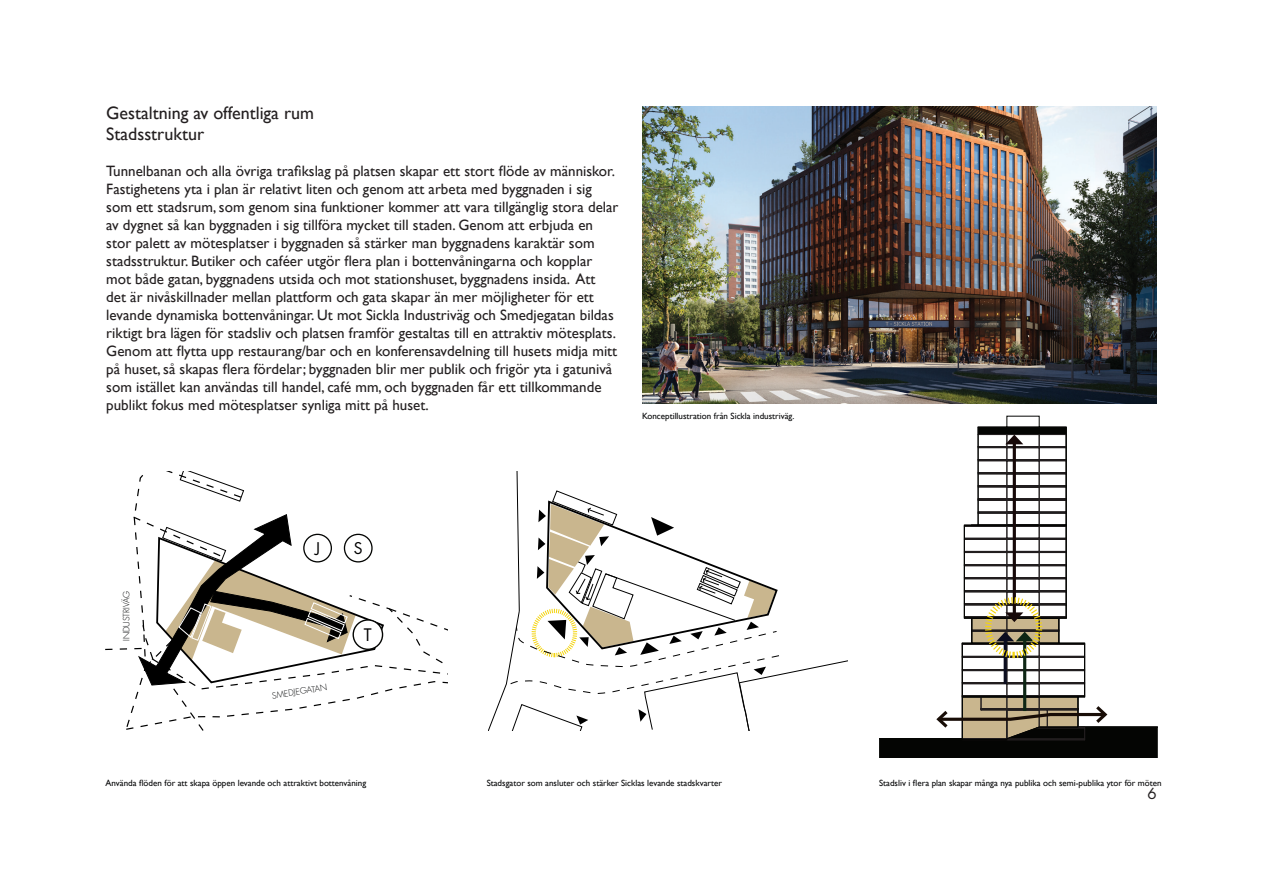
<style>
.page{position:relative;width:1263px;height:893px;background:#fff}
.page>*{position:absolute;margin:0;border:0;box-sizing:border-box;transform-origin:0 0}
.t1{font:18px "Gill Sans";color:#231f20}
.t2{font:16.8px "Futura Std";color:#000}
.t3{font:15.75px "Futura Std";color:#000}
.t4{font:15px/18px "Gill Sans";color:#231f20}
.t5{font:15px "Futura Std";color:#231f20}
.t6{font:9px "Gill Sans";color:#050607}
.t7{font:300 8.55px "Futura Std";color:#050607}
</style>
<div class="page">
<svg style="left:879px;top:416px;width:279px;height:341px"></svg>
<svg style="left:106px;top:471px;width:342px;height:259px"></svg>
<svg style="left:488px;top:471px;width:359px;height:259px"></svg>
<div style="left:353px;top:620px;width:30px;height:29px;background:#fff;border-radius:50%"></div>
<div style="left:352px;top:619px;width:31px;height:31px;border:1px solid #040503;border-radius:50%"></div>
<div style="left:304px;top:534px;width:27px;height:28px;background:#fff;border-radius:50%"></div>
<div style="left:303px;top:534px;width:29px;height:28px;border:1px solid #040503;border-radius:50%"></div>
<div style="left:344px;top:534px;width:28px;height:28px;background:#fff;border-radius:50%"></div>
<div style="left:344px;top:534px;width:29px;height:28px;border:1px solid #040503;border-radius:50%"></div>
<img style="left:642px;top:106px;width:515px;height:297px">
<p class="t1" style="left:106px;top:102px;width:209px">Gestaltning av offentliga rum</p>
<p class="t1" style="left:106px;top:124px;width:99px">Stadsstruktur</p>
<p class="t4" style="left:106px;top:163px;width:510px">Tunnelbanan och alla övriga trafikslag på platsen skapar ett stort flöde av människor.</p>
<p class="t4" style="left:106px;top:181px;width:514px">Fastighetens yta i plan är relativt liten och genom att arbeta med byggnaden i sig som ett stadsrum, som genom sina funktioner kommer att vara tillgänglig stora delar av dygnet så kan byggnaden i sig tillföra mycket till staden. Genom att erbjuda en stor palett av mötesplatser i byggnaden så stärker man byggnadens karaktär som stadsstruktur. Butiker och caféer utgör flera plan i bottenvåningarna och kopplar mot både gatan, byggnadens utsida och mot stationshuset, byggnadens insida. Att det är nivåskillnader mellan plattform och gata skapar än mer möjligheter för ett levande dynamiska bottenvåningar. Ut mot Sickla Industriväg och Smedjegatan bildas riktigt bra lägen för stadsliv och platsen framför gestaltas till en attraktiv mötesplats.<br>Genom att flytta upp restaurang/bar och en konferensavdelning till husets midja mitt på huset, så skapas flera fördelar; byggnaden blir mer publik och frigör yta i gatunivå som istället kan användas till handel, café mm, och byggnaden får ett tillkommande publikt fokus med mötesplatser synliga mitt på huset.</p>
<p class="t6" style="left:642px;top:411px;width:154px">Konceptillustration från Sickla industriväg.</p>
<p class="t7" style="left:121px;top:641px;width:52px;rotate:-90deg">INDUSTRIVÄG</p>
<p class="t3" style="left:315px;top:538px;width:6px">J</p>
<p class="t3" style="left:354px;top:538px;width:10px">S</p>
<p class="t7" style="left:271px;top:690px;width:57px;rotate:-9deg">SMEDJEGATAN</p>
<p class="t2" style="left:364px;top:624px;width:9px">T</p>
<p class="t6" style="left:106px;top:778px;width:262px">Använda flöden för att skapa öppen levande och attraktivt bottenvåning</p>
<p class="t6" style="left:487px;top:778px;width:237px">Stadsgator som ansluter och stärker Sicklas levande stadskvarter</p>
<p class="t6" style="left:879px;top:778px;width:284px">Stadsliv i flera plan skapar många nya publika och semi-publika ytor för möten</p>
<p class="t5" style="left:1147px;top:784px;width:11px">6</p>
</div>
